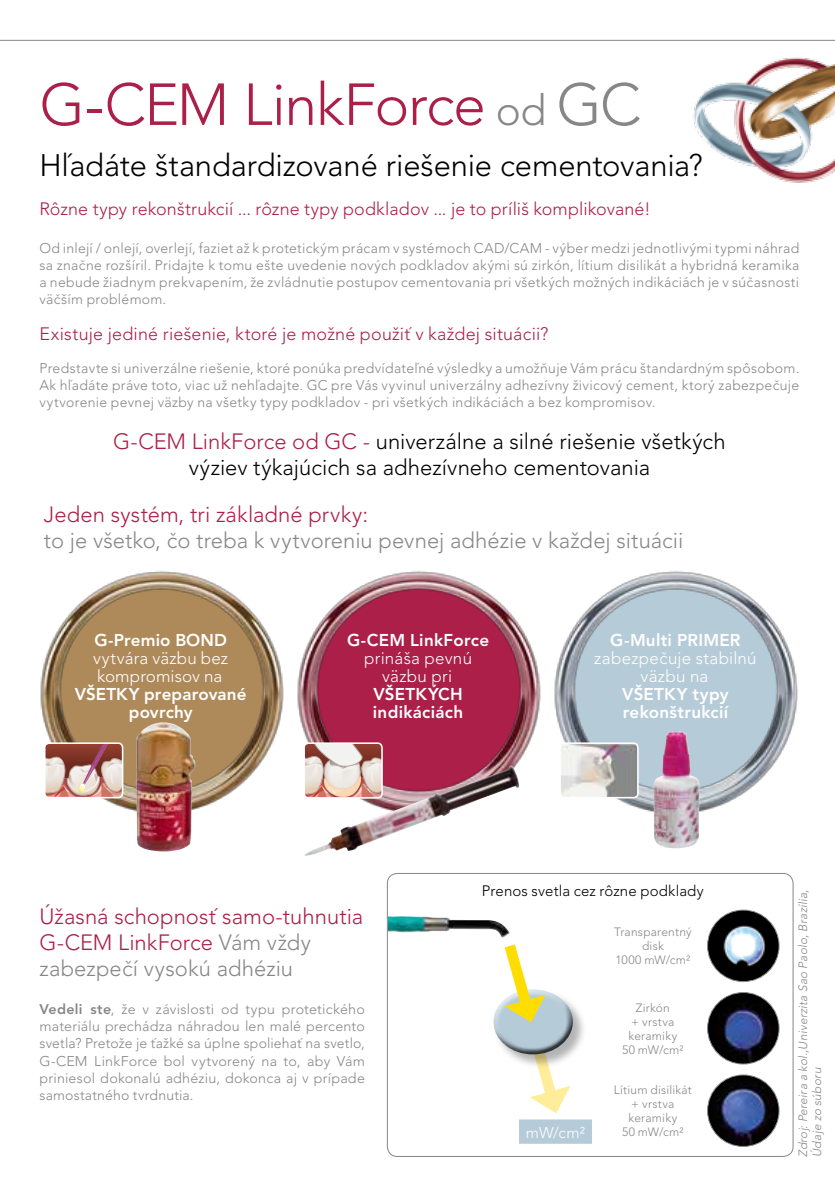
<style>
.page{position:relative;width:835px;height:1191px;background:#fff}
.page>*{position:absolute;margin:0;border:0;box-sizing:border-box;transform-origin:0 0}
.t1{font:300 58.6px "Avenir";letter-spacing:-.025em;color:#ab1f49}
.t2{font:300 31px "Avenir";letter-spacing:-.005em;color:#000}
.t3{font:300 22px/26px "Avenir";letter-spacing:.005em;color:#ab1f49}
.t4{font:300 22px/26px "Avenir";color:#000;text-align:center}
.t5{font:300 22px "Avenir";color:#878787}
.t6{font:300 17.8px "Avenir";letter-spacing:.01em;color:#ab1f49}
.t7{font:800 17px/18px "Avenir";letter-spacing:.015em;color:#fff}
.t8{font:300 17px/18px "Avenir";letter-spacing:.015em;color:#fff;text-align:center}
.t9{font:300 15.4px "Avenir";color:#fff}
.t10{font:300 15px "Avenir";letter-spacing:.01em;color:#000}
.t11{font:300 14px/17px "Avenir";letter-spacing:.02em;color:#878787;text-align:justify}
.t12{font:300 12px/14px "Avenir";letter-spacing:.02em;color:#878787;text-align:center}
.t13{font:italic 300 12px/14px "Avenir";letter-spacing:.025em;color:#878787}
.s1{font-size:42.4px;color:#878787}
.s2{color:#878787}
.s3{color:#ab1f49}
.s4{font-weight:800}
</style>
<div class="page">
<img style="left:389px;top:916px;width:120px;height:17px">
<div style="left:520px;top:1120px;width:71px;height:22px;background:#b6cbd8"></div>
<div style="left:519px;top:1119px;width:73px;height:24px;border:2px solid #b6cbd8"></div>
<div style="left:493px;top:989px;width:94px;height:79px;background:#000;opacity:.3"></div>
<div style="left:493px;top:986px;width:81px;height:53px;background:#fff"></div>
<div style="left:493px;top:1001px;width:82px;height:53px;background:#000;opacity:.75"></div>
<svg style="left:496px;top:932px;width:74px;height:181px"></svg>
<svg style="left:0;top:39px;width:835px;height:2px;background:#c2c2c2"></svg>
<img style="left:554px;top:571px;width:244px;height:278px">
<img style="left:40px;top:571px;width:244px;height:281px">
<img style="left:297px;top:571px;width:244px;height:194px">
<svg style="left:306px;top:745px;width:74px;height:20px"></svg>
<div style="left:303px;top:742px;width:80px;height:56px;border:2px solid #fff;border-radius:4px"></div>
<img style="left:562px;top:743px;width:76px;height:54px">
<div style="left:559px;top:742px;width:79px;height:56px;border:2px solid #fff;border-radius:4px"></div>
<img style="left:653px;top:731px;width:46px;height:117px">
<img style="left:304px;top:765px;width:215px;height:91px">
<svg style="left:47px;top:743px;width:76px;height:54px;background:#bb8f87"></svg>
<div style="left:44px;top:742px;width:79px;height:56px;border:2px solid #fff;border-radius:4px"></div>
<img style="left:693px;top:57px;width:142px;height:126px">
<img style="left:707px;top:910px;width:72px;height:71px;border-radius:36px">
<div style="left:707px;top:909px;width:72px;height:73px;border:1px solid #878787;border-radius:50%"></div>
<img style="left:707px;top:992px;width:72px;height:72px;border-radius:36px">
<div style="left:707px;top:992px;width:72px;height:72px;border:1px solid #878787;border-radius:50%"></div>
<img style="left:707px;top:1075px;width:72px;height:71px;border-radius:36px">
<div style="left:707px;top:1074px;width:72px;height:72px;border:1px solid #878787;border-radius:50%"></div>
<div style="left:387px;top:873px;width:406px;height:284px;border:1px solid #878787;border-radius:10px"></div>
<img style="left:136px;top:722px;width:59px;height:129px">
<h1 class="t1" style="left:39px;top:70px;width:603px">G-CEM LinkForce <span class="s1">od</span> <span class="s2">GC</span></h1>
<h2 class="t2" style="left:39px;top:147px;width:664px">H£adáte štandardizované riešenie cementovania?</h2>
<p class="t6" style="left:39px;top:199px;width:612px">Rôzne typy rekonštrukcií ... rôzne typy podkladov ... je to príliš komplikované!</p>
<p class="t11" style="left:39px;top:240px;width:761px">Od inlejí / onlejí, overlejí, faziet až k protetickým prácam v systémoch CAD/CAM - výber medzi jednotlivými typmi náhrad sa znaËne rozšíril. Pridajte k tomu ešte uvedenie nových podkladov akými sú zirkón, lítium disilikát a hybridná keramika a nebude žiadnym prekvapením, že zvládnutie postupov cementovania pri všetkých možných indikáciách je v súËasnosti väËším problémom.</p>
<p class="t6" style="left:39px;top:323px;width:510px">Existuje jediné riešenie, ktoré je možné použi† v každej situácii?</p>
<p class="t11" style="left:39px;top:359px;width:761px">Predstavte si univerzálne riešenie, ktoré ponúka predvídate£né výsledky a umožñuje Vám prácu štandardným spôsobom.<br>Ak h£adáte práve toto, viac už neh£adajte. GC pre Vás vyvinul univerzálny adhezívny živicový cement, ktorý zabezpeËuje vytvorenie pevnej väzby na všetky typy podkladov - pri všetkých indikáciách a bez kompromisov.</p>
<h3 class="t4" style="left:113px;top:429px;width:614px"><span class="s3">G-CEM LinkForce od GC -</span> univerzálne a silné riešenie všetkých výziev týkajúcich sa adhezívneho cementovania</h3>
<h3 class="t3" style="left:44px;top:502px;width:326px">Jeden systém, tri základné prvky:</h3>
<h3 class="t5" style="left:44px;top:528px;width:641px">to je všetko, Ëo treba k vytvoreniu pevnej adhézie v každej situácii</h3>
<p class="t7" style="left:94px;top:630px;width:134px">G-Premio BOND</p>
<p class="t8" style="left:93px;top:649px;width:136px;text-align:left">vytvára väzbu bez kompromisov na</p>
<p class="t7" style="left:75px;top:684px;width:173px;text-align:center">VŠETKY preparované povrchy</p>
<p class="t7" style="left:347px;top:630px;width:143px">G-CEM LinkForce</p>
<p class="t8" style="left:364px;top:649px;width:109px">prináša pevnú väzbu pri</p>
<p class="t7" style="left:373px;top:684px;width:92px">VŠETKÝCH indikáciách</p>
<p class="t7" style="left:610px;top:630px;width:132px">G-Multi PRIMER</p>
<p class="t8" style="left:594px;top:649px;width:164px">zabezpeËuje stabilnú väzbu na</p>
<p class="t7" style="left:622px;top:684px;width:108px">VŠETKY typy rekonštrukcií</p>
<h3 class="t3" style="left:39px;top:903px;width:325px">Úžasná schopnos† samo-tuhnutia<br>G-CEM LinkForce <span class="s2">Vám vždy zabezpeËí vysokú adhéziu</span></h3>
<p class="t11" style="left:39px;top:1001px;width:327px"><span class="s4">Vedeli ste</span>, že v závislosti od typu protetického materiálu prechádza náhradou len malé percento svetla? Pretože je †ažké sa úplne spolieha† na svetlo, G-CEM LinkForce bol vytvorený na to, aby Vám priniesol dokonalú adhéziu, dokonca aj v prípade samostatného tvrdnutia.</p>
<p class="t10" style="left:482px;top:882px;width:223px">Prenos svetla cez rôzne podklady</p>
<p class="t12" style="left:614px;top:925px;width:79px">Transparentný disk<br>1000 mW/cm²</p>
<p class="t9" style="left:526px;top:1123px;width:61px">mW/cm²</p>
<p class="t12" style="left:622px;top:1000px;width:63px">Zirkón<br>+ vrstva keramiky<br>50 mW/cm²</p>
<p class="t12" style="left:614px;top:1083px;width:79px">Lítium disilikát + vrstva keramiky<br>50 mW/cm²</p>
<p class="t13" style="left:796px;top:1157px;width:269px;rotate:-90deg">Zdroj: Pereira a kol.,Univerzita Sao Paolo, Brazília,<br>Údaje zo súboru</p>
</div>
